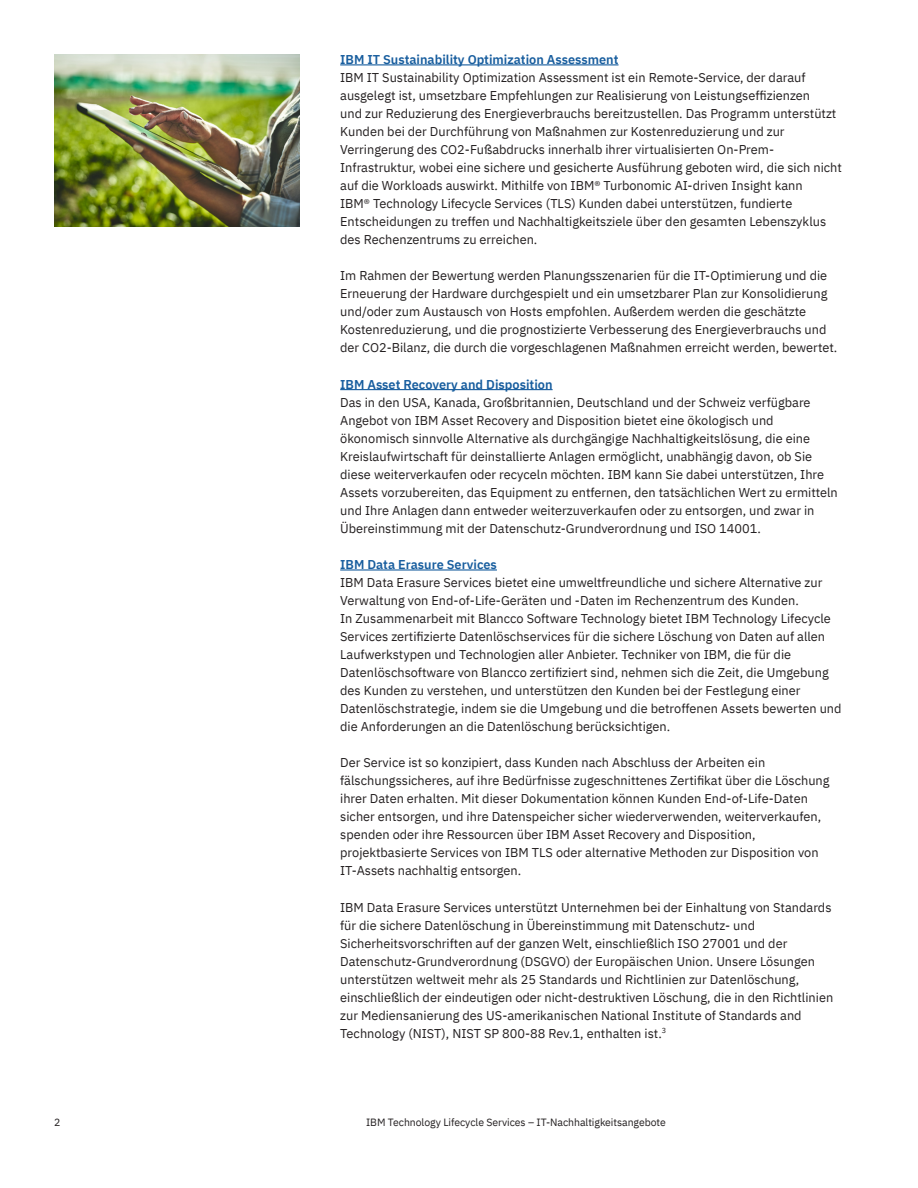
<style>
.page{position:relative;width:918px;height:1188px;background:#fff}
.page>*{position:absolute;margin:0;border:0;box-sizing:border-box;transform-origin:0 0}
._2C_body{font:12.75px/18px "IBM Plex Sans";color:#231f20}
._2C_body-2{font:600 12.75px "IBM Plex Sans";color:#175d9e}
.t1{font:10.5px "IBM Plex Sans";letter-spacing:-.005em;color:#231f20}
</style>
<div class="page">
<hr style="left:340px;top:64px;width:279px;height:1px;background:#175d9e">
<hr style="left:340px;top:389px;width:213px;height:1px;background:#175d9e">
<hr style="left:340px;top:569px;width:157px;height:2px;background:#175d9e">
<img style="left:54px;top:54px;width:245px;height:173px">
<p class="t1" style="left:54px;top:1114px;width:8px">2</p>
<p class="_2C_body-2" style="left:340px;top:49px;width:280px">IBM IT Sustainability Optimization Assessment</p>
<p class="_2C_body" style="left:340px;top:67px;width:503px">IBM IT Sustainability Optimization Assessment ist ein Remote-Service, der darauf ausgelegt ist, umsetzbare Empfehlungen zur Realisierung von Leistungseffizienzen<br>und zur Reduzierung des Energieverbrauchs bereitzustellen. Das Programm unterstützt Kunden bei der Durchführung von Maßnahmen zur Kostenreduzierung und zur Verringerung des CO2-Fußabdrucks innerhalb ihrer virtualisierten On-Prem-Infrastruktur, wobei eine sichere und gesicherte Ausführung geboten wird, die sich nicht auf die Workloads auswirkt. Mithilfe von IBM® Turbonomic AI-driven Insight kann<br>IBM® Technology Lifecycle Services (TLS) Kunden dabei unterstützen, fundierte Entscheidungen zu treffen und Nachhaltigkeitsziele über den gesamten Lebenszyklus des Rechenzentrums zu erreichen.</p>
<p class="_2C_body" style="left:340px;top:266px;width:499px">Im Rahmen der Bewertung werden Planungsszenarien für die IT-Optimierung und die Erneuerung der Hardware durchgespielt und ein umsetzbarer Plan zur Konsolidierung und/oder zum Austausch von Hosts empfohlen. Außerdem werden die geschätzte Kostenreduzierung, und die prognostizierte Verbesserung des Energieverbrauchs und der CO2-Bilanz, die durch die vorgeschlagenen Maßnahmen erreicht werden, bewertet.</p>
<p class="_2C_body-2" style="left:340px;top:374px;width:214px">IBM Asset Recovery and Disposition</p>
<p class="_2C_body" style="left:340px;top:392px;width:499px">Das in den USA, Kanada, Großbritannien, Deutschland und der Schweiz verfügbare Angebot von IBM Asset Recovery and Disposition bietet eine ökologisch und ökonomisch sinnvolle Alternative als durchgängige Nachhaltigkeitslösung, die eine Kreislaufwirtschaft für deinstallierte Anlagen ermöglicht, unabhängig davon, ob Sie diese weiterverkaufen oder recyceln möchten. IBM kann Sie dabei unterstützen, Ihre Assets vorzubereiten, das Equipment zu entfernen, den tatsächlichen Wert zu ermitteln und Ihre Anlagen dann entweder weiterzuverkaufen oder zu entsorgen, und zwar in Übereinstimmung mit der Datenschutz-Grundverordnung und ISO 14001.</p>
<p class="_2C_body-2" style="left:340px;top:554px;width:158px">IBM Data Erasure Services</p>
<p class="_2C_body" style="left:340px;top:572px;width:503px">IBM Data Erasure Services bietet eine umweltfreundliche und sichere Alternative zur Verwaltung von End-of-Life-Geräten und -Daten im Rechenzentrum des Kunden.<br>In Zusammenarbeit mit Blancco Software Technology bietet IBM Technology Lifecycle Services zertifizierte Datenlöschservices für die sichere Löschung von Daten auf allen Laufwerkstypen und Technologien aller Anbieter. Techniker von IBM, die für die Datenlöschsoftware von Blancco zertifiziert sind, nehmen sich die Zeit, die Umgebung des Kunden zu verstehen, und unterstützen den Kunden bei der Festlegung einer Datenlöschstrategie, indem sie die Umgebung und die betroffenen Assets bewerten und die Anforderungen an die Datenlöschung berücksichtigen.</p>
<p class="_2C_body" style="left:340px;top:753px;width:491px">Der Service ist so konzipiert, dass Kunden nach Abschluss der Arbeiten ein fälschungssicheres, auf ihre Bedürfnisse zugeschnittenes Zertifikat über die Löschung ihrer Daten erhalten. Mit dieser Dokumentation können Kunden End-of-Life-Daten sicher entsorgen, und ihre Datenspeicher sicher wiederverwenden, weiterverkaufen, spenden oder ihre Ressourcen über IBM Asset Recovery and Disposition, projektbasierte Services von IBM TLS oder alternative Methoden zur Disposition von IT-Assets nachhaltig entsorgen.</p>
<p class="_2C_body" style="left:340px;top:897px;width:495px">IBM Data Erasure Services unterstützt Unternehmen bei der Einhaltung von Standards für die sichere Datenlöschung in Übereinstimmung mit Datenschutz- und Sicherheitsvorschriften auf der ganzen Welt, einschließlich ISO 27001 und der Datenschutz-Grundverordnung (DSGVO) der Europäischen Union. Unsere Lösungen unterstützen weltweit mehr als 25 Standards und Richtlinien zur Datenlöschung, einschließlich der eindeutigen oder nicht-destruktiven Löschung, die in den Richtlinien zur Mediensanierung des US-amerikanischen National Institute of Standards and Technology (NIST), NIST SP 800-88 Rev.1, enthalten ist.<sup>3</sup></p>
<p class="t1" style="left:366px;top:1114px;width:301px">IBM Technology Lifecycle Services – IT-Nachhaltigkeitsangebote</p>
</div>
